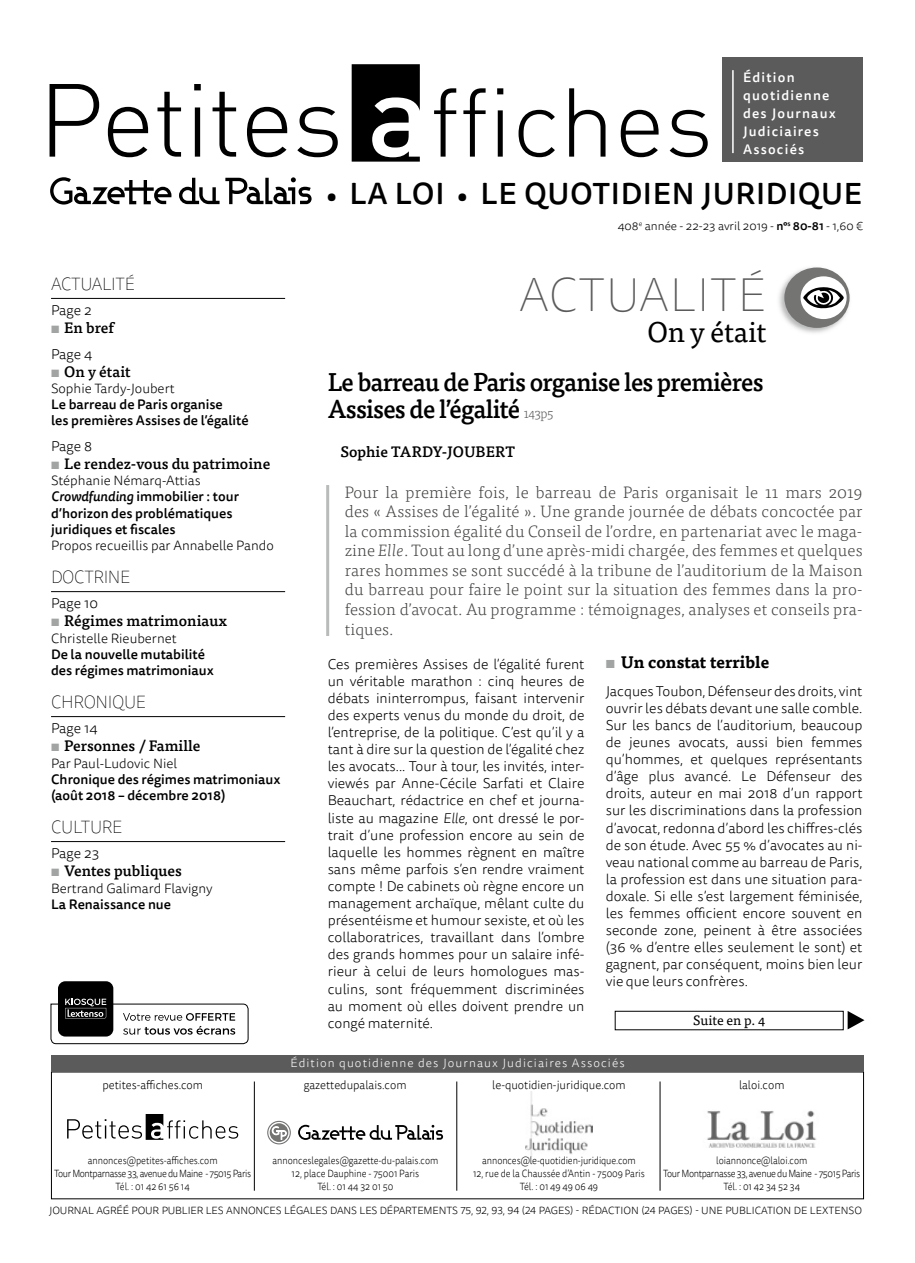
<style>
.page{position:relative;width:915px;height:1263px;background:#fff}
.page>*{position:absolute;margin:0;border:0;box-sizing:border-box;transform-origin:0 0}
.t1{font:100 48px "Tisa Sans OT";letter-spacing:.01em;color:#5b5b5b}
.t2{font:500 30px "Tisa Sans OT";letter-spacing:.02em;color:#000}
.t3{font:28.5px "Tisa OT";letter-spacing:-.01em;color:#000}
.t4{font:500 25.5px/27px "Tisa OT";letter-spacing:-.03em;color:#000;scale:.95 1}
.t5{font:100 18px "Tisa Sans OT";letter-spacing:-.02em;color:#000;scale:.95 1}
.t6{font:300 16.5px/19.5px "Tisa OT";letter-spacing:.01em;color:#444443;text-align:justify}
.t7{font:700 16.5px "Tisa OT";color:#000}
.t8{font:500 15px "Tisa OT";color:#000}
.t9{font:300 14.25px/17.1px "Tisa Sans OT";color:#000;text-align:justify}
.t10{font:500 13.5px/16.2px "Tisa Sans OT";color:#000}
.t11{font:300 13.5px "Tisa Sans OT";color:#000}
.t12{font:500 13.5px/18px "Tisa Sans OT";letter-spacing:.09em;color:#fff}
.t13{font:13.5px "Tisa OT";color:#000}
.t14{font:300 12px "Tisa Sans OT";color:#000;scale:.95 1}
.t15{font:300 12px "Tisa Sans OT";letter-spacing:.09em;color:#fff}
.t16{font:300 12px "Tisa Sans OT";color:#000}
.t17{font:300 10.5px/12.6px "Tisa Sans OT";letter-spacing:-.04em;color:#000;text-align:center;scale:.88 1}
.t18{font:300 10.5px/12.6px "Tisa Sans OT";letter-spacing:-.01em;color:#000;text-align:center;scale:.88 1}
.t19{font:300 10.5px "Tisa Sans OT";letter-spacing:-.01em;color:#000}
.s1{font-size:27px}
.s2{font-weight:500}
.s3{font-weight:700;color:#a2a3a3}
.s4{font-weight:300}
.s5{font-style:italic}
.s6{font-weight:300;font-size:13.5px;color:#5b5b5b}
.s7{color:#a2a3a3}
</style>
<div class="page">
<div style="left:721px;top:58px;width:140px;height:104px;background:#5b5b5b"></div>
<hr style="left:732px;top:70px;width:1px;height:83px;background:#fff">
<svg style="left:50px;top:84px;width:49px;height:73px"></svg>
<svg style="left:108px;top:107px;width:40px;height:50px"></svg>
<svg style="left:157px;top:92px;width:24px;height:65px"></svg>
<svg style="left:194px;top:84px;width:7px;height:73px"></svg>
<svg style="left:212px;top:92px;width:24px;height:65px"></svg>
<svg style="left:247px;top:107px;width:40px;height:50px"></svg>
<svg style="left:297px;top:107px;width:40px;height:50px"></svg>
<svg style="left:351px;top:64px;width:68px;height:98px"></svg>
<svg style="left:434px;top:88px;width:22px;height:69px"></svg>
<svg style="left:463px;top:88px;width:22px;height:69px"></svg>
<svg style="left:497px;top:88px;width:6px;height:69px"></svg>
<svg style="left:518px;top:110px;width:36px;height:47px"></svg>
<svg style="left:569px;top:88px;width:36px;height:69px"></svg>
<svg style="left:620px;top:110px;width:38px;height:47px"></svg>
<svg style="left:669px;top:110px;width:38px;height:47px"></svg>
<svg style="left:50px;top:177px;width:121px;height:28px"></svg>
<svg style="left:179px;top:178px;width:40px;height:26px"></svg>
<svg style="left:225px;top:177px;width:86px;height:27px"></svg>
<img style="left:525px;top:1091px;width:67px;height:65px">
<svg style="left:67px;top:1114px;width:171px;height:26px"></svg>
<img style="left:707px;top:1110px;width:110px;height:38px">
<hr style="left:659px;top:1081px;width:1px;height:110px;background:#000">
<hr style="left:456px;top:1081px;width:1px;height:110px;background:#000">
<hr style="left:254px;top:1081px;width:1px;height:110px;background:#000">
<svg style="left:269px;top:1123px;width:19px;height:19px"></svg>
<svg style="left:298px;top:1125px;width:145px;height:15px"></svg>
<svg style="left:271px;top:1126px;width:16px;height:14px"></svg>
<div style="left:267px;top:1121px;width:24px;height:23px;border:1px solid #747473;border-radius:50%"></div>
<div style="left:51px;top:1055px;width:812px;height:16px;background:#5b5b5b"></div>
<div style="left:58px;top:981px;width:55px;height:55px;background:#000;border-radius:7px"></div>
<svg style="left:50px;top:999px;width:199px;height:45px"></svg>
<div style="left:614px;top:1011px;width:229px;height:19px;border:1px solid #000"></div>
<svg style="left:847px;top:1011px;width:17px;height:18px"></svg>
<hr style="left:51px;top:298px;width:234px;height:1px;background:#000">
<hr style="left:51px;top:591px;width:234px;height:1px;background:#000">
<hr style="left:51px;top:716px;width:234px;height:1px;background:#000">
<hr style="left:51px;top:841px;width:234px;height:1px;background:#000">
<img style="left:779px;top:268px;width:71px;height:65px">
<div style="left:784px;top:267px;width:65px;height:61px;background:#747473;border-radius:50%"></div>
<div style="left:800px;top:276px;width:46px;height:43px;background:#fff;border-radius:50%"></div>
<svg style="left:802px;top:287px;width:41px;height:21px"></svg>
<hr style="left:326px;top:485px;width:3px;height:151px;background:#b9baba">
<p class="t12" style="left:742px;top:69px;width:94px">Édition quotidienne des Journaux<br>Judiciaires<br>Associés</p>
<h2 class="t2" style="left:326px;top:175px;width:537px"><span class="s1">•</span> LA LOI <span class="s1">•</span> LE QUOTIDIEN JURIDIQUE</h2>
<p class="t16" style="left:617px;top:219px;width:246px">408<sup>e</sup> année - 22-23 avril 2019 - <span class="s2">n°</span><sup>s</sup> <span class="s2">80-81</span> - 1,60 €</p>
<p class="t5" style="left:51px;top:273px;width:63px">ACTUALITÉ</p>
<p class="t9" style="left:51px;top:303px;width:42px">Page 2</p>
<p class="t8" style="left:51px;top:319px;width:64px"><span class="s3">▪</span> En bref</p>
<p class="t9" style="left:51px;top:346px;width:43px">Page 4</p>
<p class="t8" style="left:51px;top:362px;width:81px"><span class="s3">▪</span> On y était</p>
<p class="t11" style="left:51px;top:380px;width:125px">Sophie Tardy-Joubert</p>
<p class="t10" style="left:51px;top:397px;width:199px">Le barreau de Paris organise<br>les premières Assises de l’égalité</p>
<p class="t9" style="left:51px;top:438px;width:42px">Page 8</p>
<p class="t8" style="left:51px;top:454px;width:221px"><span class="s3">▪</span> Le rendez-vous du patrimoine</p>
<p class="t10" style="left:51px;top:473px;width:189px"><span class="s4">Stéphanie Némarq-Attias<br></span><span class="s5">Crowdfunding</span> immobilier : tour d’horizon des problématiques juridiques et fiscales</p>
<p class="t11" style="left:51px;top:537px;width:224px">Propos recueillis par Annabelle Pando</p>
<p class="t5" style="left:51px;top:566px;width:85px">DOCTRI NE</p>
<p class="t9" style="left:51px;top:596px;width:48px">Page 10</p>
<p class="t8" style="left:51px;top:612px;width:177px"><span class="s3">▪</span> Régimes matrimoniaux</p>
<p class="t11" style="left:51px;top:630px;width:127px">Christelle Rieubernet</p>
<p class="t10" style="left:51px;top:647px;width:164px">De la nouvelle mutabilité des régimes matrimoniaux</p>
<p class="t5" style="left:51px;top:691px;width:101px">CHRONIQU E</p>
<p class="t9" style="left:51px;top:721px;width:48px">Page 14</p>
<p class="t8" style="left:51px;top:737px;width:151px"><span class="s3">▪</span> Personnes / Famille</p>
<p class="t11" style="left:51px;top:755px;width:127px">Par Paul-Ludovic Niel</p>
<p class="t10" style="left:51px;top:772px;width:231px">Chronique des régimes matrimoniaux (août 2018 – décembre 2018)</p>
<p class="t5" style="left:51px;top:816px;width:12px">CULTU</p>
<p class="t5" style="left:102px;top:816px;width:23px">RE</p>
<p class="t9" style="left:51px;top:846px;width:50px">Page 23</p>
<p class="t8" style="left:51px;top:862px;width:132px"><span class="s3">▪</span> Ventes publiques</p>
<p class="t11" style="left:51px;top:880px;width:163px">Bertrand Galimard Flavigny</p>
<p class="t10" style="left:51px;top:897px;width:122px">La Renaissance nue</p>
<p class="t14" style="left:102px;top:1077px;width:107px">petites-affiches.com</p>
<h1 class="t1" style="left:519px;top:267px;width:248px">ACTUALITÉ</h1>
<h3 class="t3" style="left:647px;top:315px;width:120px">On y était</h3>
<h3 class="t4" style="left:327px;top:369px;width:460px">Le barreau de Paris organise les premières<br>Assises de l’égalité <span class="s6">143p5</span></h3>
<p class="t8" style="left:340px;top:443px;width:176px">Sophie TARDY-JOUBERT</p>
<p class="t6" style="left:344px;top:483px;width:519px">Pour la première fois, le barreau de Paris organisait le 11 mars 2019 des « Assises de l’égalité ». Une grande journée de débats concoctée par la commission égalité du Conseil de l’ordre, en partenariat avec le maga&shy;zine <span class="s5">Elle</span>. Tout au long d’une après-midi chargée, des femmes et quelques rares hommes se sont succédé à la tribune de l’auditorium de la Maison du barreau pour faire le point sur la situation des femmes dans la pro&shy;fession d’avocat. Au programme : témoignages, analyses et conseils pra&shy;tiques.</p>
<p class="t9" style="left:327px;top:656px;width:258px">Ces premières Assises de l’égalité furent un véritable marathon : cinq heures de débats ininterrompus, faisant intervenir des experts venus du monde du droit, de l’entreprise, de la politique. C’est qu’il y a tant à dire sur la question de l’égalité chez les avocats... Tour à tour, les invités, inter&shy;viewés par Anne-Cécile Sarfati et Claire Beauchart, rédactrice en chef et journa&shy;liste au magazine <span class="s5">Elle</span>, ont dressé le por&shy;trait d’une profession encore au sein de laquelle les hommes règnent en maître sans même parfois s’en rendre vraiment compte ! De cabinets où règne encore un management archaïque, mêlant culte du présentéisme et humour sexiste, et où les collaboratrices, travaillant dans l’ombre des grands hommes pour un salaire infé&shy;rieur à celui de leurs homologues mas&shy;culins, sont fréquemment discriminées au moment où elles doivent prendre un congé maternité.</p>
<p class="t7" style="left:605px;top:652px;width:165px"><span class="s7">▪</span> Un constat terrible</p>
<p class="t9" style="left:605px;top:683px;width:258px">Jacques Toubon, Défenseur des droits, vint ouvrir les débats devant une salle comble.<br>Sur les bancs de l’auditorium, beaucoup de jeunes avocats, aussi bien femmes qu’hommes, et quelques représentants d’âge plus avancé. Le Défenseur des droits, auteur en mai 2018 d’un rapport sur les discriminations dans la profession d’avocat, redonna d’abord les chiffres-clés de son étude. Avec 55 % d’avocates au ni&shy;veau national comme au barreau de Paris, la profession est dans une situation para&shy;doxale. Si elle s’est largement féminisée, les femmes officient encore souvent en seconde zone, peinent à être associées (36 % d’entre elles seulement le sont) et gagnent, par conséquent, moins bien leur vie que leurs confrères.</p>
<p class="t13" style="left:693px;top:1013px;width:73px">Suite en p. 4</p>
<p class="t15" style="left:290px;top:1055px;width:335px">Édition quotidienne des Journaux Judiciaires Associés</p>
<p class="t14" style="left:303px;top:1077px;width:110px">gazettedupalais.com</p>
<p class="t14" style="left:492px;top:1077px;width:142px">le-quotidien-juridique.com</p>
<p class="t14" style="left:738px;top:1077px;width:49px">laloi.com</p>
<p class="t17" style="left:54px;top:1155px;width:225px">annonces@petites-affiches.com<br>Tour Montparnasse 33, avenue du Maine - 75015 Paris<br>Tél. : 01 42 61 56 14</p>
<p class="t18" style="left:272px;top:1155px;width:190px">annonceslegales@gazette-du-palais.com<br>12, place Dauphine - 75001 Paris<br>Tél. : 01 44 32 01 50</p>
<p class="t18" style="left:473px;top:1155px;width:197px">annonces@le-quotidien-juridique.com<br>12, rue de la Chaussée d’Antin - 75009 Paris<br>Tél. : 01 49 49 06 49</p>
<p class="t17" style="left:663px;top:1155px;width:225px">loiannonce@laloi.com<br>Tour Montparnasse 33, avenue du Maine - 75015 Paris<br>Tél. : 01 42 34 52 34</p>
<p class="t19" style="left:49px;top:1204px;width:814px">JOURNAL AGRÉÉ POUR PUBLIER LES ANNONCES LÉGALES DANS LES DÉPARTEMENTS 75, 92, 93, 94 (24 PAGES) - RÉDACTION (24 PAGES) - UNE PUBLICATION DE LEXTENSO</p>
</div>
